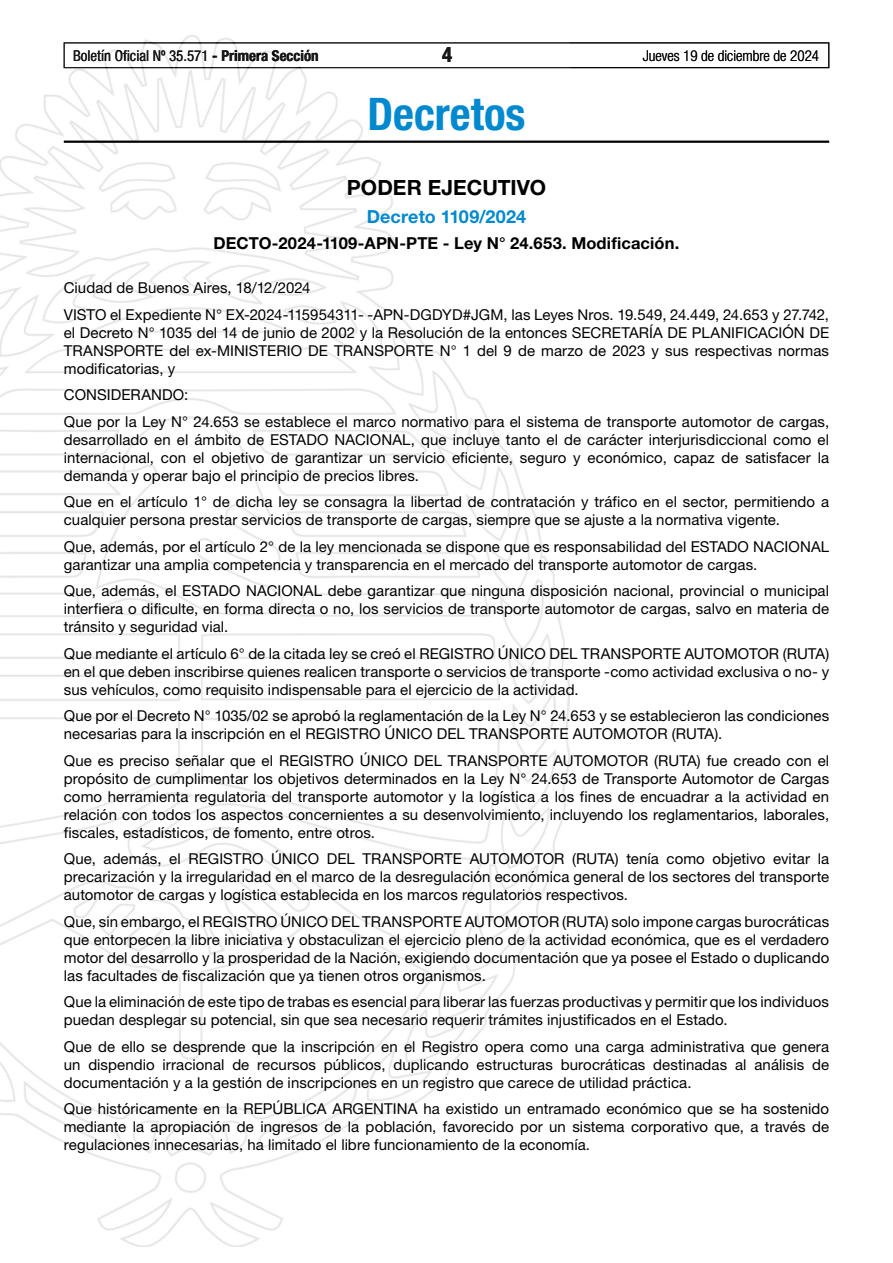
<style>
.page{position:relative;width:893px;height:1263px;background:#fff}
.page>*{position:absolute;margin:0;border:0;box-sizing:border-box;transform-origin:0 0}
.t1{font:700 condensed 45px "Helvetica Neue LT Std";color:#0089cf}
.t2{font:700 21px "Helvetica Neue LT Std";color:#000}
.t3{font:700 condensed 21px "Helvetica Neue LT Std";color:#000}
.t4{font:700 18px "Helvetica Neue LT Std";letter-spacing:.005em;color:#0089cf}
.t5{font:700 16.5px "Helvetica Neue LT Std";letter-spacing:.01em;color:#000}
.t6{font:15px/18px "Helvetica Neue LT Std";letter-spacing:.005em;color:#000;text-align:justify}
.t7{font:condensed 15px "Helvetica Neue LT Std";color:#000}
.t8{font:300 condensed 15px "Helvetica Neue LT Std";color:#000}
.s1{font-weight:700}
</style>
<div class="page">
<div style="left:64px;top:43px;width:765px;height:25px;border:1px solid #000"></div>
<img style="left:0;top:35px;width:569px;height:1211px">
<hr style="left:64px;top:141px;width:765px;height:2px;background:#000">
<p class="t7" style="left:73px;top:47px;width:247px">Boletín Oficial Nº 35.571 <span class="s1">- Primera Sección</span></p>
<h2 class="t3" style="left:442px;top:42px;width:12px">4</h2>
<p class="t8" style="left:643px;top:47px;width:178px">Jueves 19 de diciembre de 2024</p>
<h1 class="t1" style="left:367px;top:87px;width:160px">Decretos</h1>
<h2 class="t2" style="left:347px;top:174px;width:200px">PODER EJECUTIVO</h2>
<p class="t4" style="left:367px;top:205px;width:161px">Decreto 1109/2024</p>
<p class="t5" style="left:214px;top:233px;width:467px">DECTO-2024-1109-APN-PTE - Ley N° 24.653. Modificación.</p>
<p class="t6" style="left:64px;top:274px;width:767px;line-height:26.5px">Ciudad de Buenos Aires, 18/12/2024<br>VISTO el Expediente N° EX-2024-115954311- -APN-DGDYD#JGM, las Leyes Nros. 19.549, 24.449, 24.653 y 27.742,</p>
<p class="t6" style="left:64px;top:323px;width:767px">el Decreto N° 1035 del 14 de junio de 2002 y la Resolución de la entonces SECRETARÍA DE PLANIFICACIÓN DE TRANSPORTE del ex-MINISTERIO DE TRANSPORTE N° 1 del 9 de marzo de 2023 y sus respectivas normas modificatorias, y</p>
<p class="t6" style="left:64px;top:381px;width:767px;line-height:26.5px">CONSIDERANDO:<br>Que por la Ley N° 24.653 se establece el marco normativo para el sistema de transporte automotor de cargas,</p>
<p class="t6" style="left:64px;top:430px;width:767px">desarrollado en el ámbito de ESTADO NACIONAL, que incluye tanto el de carácter interjurisdiccional como el internacional, con el objetivo de garantizar un servicio eficiente, seguro y económico, capaz de satisfacer la demanda y operar bajo el principio de precios libres.</p>
<p class="t6" style="left:64px;top:492px;width:767px">Que en el artículo 1° de dicha ley se consagra la libertad de contratación y tráfico en el sector, permitiendo a cualquier persona prestar servicios de transporte de cargas, siempre que se ajuste a la normativa vigente.</p>
<p class="t6" style="left:64px;top:537px;width:767px">Que, además, por el artículo 2° de la ley mencionada se dispone que es responsabilidad del ESTADO NACIONAL garantizar una amplia competencia y transparencia en el mercado del transporte automotor de cargas.</p>
<p class="t6" style="left:64px;top:581px;width:767px">Que, además, el ESTADO NACIONAL debe garantizar que ninguna disposición nacional, provincial o municipal interfiera o dificulte, en forma directa o no, los servicios de transporte automotor de cargas, salvo en materia de tránsito y seguridad vial.</p>
<p class="t6" style="left:64px;top:644px;width:767px">Que mediante el artículo 6° de la citada ley se creó el REGISTRO ÚNICO DEL TRANSPORTE AUTOMOTOR (RUTA) en el que deben inscribirse quienes realicen transporte o servicios de transporte -como actividad exclusiva o no- y sus vehículos, como requisito indispensable para el ejercicio de la actividad.</p>
<p class="t6" style="left:64px;top:706px;width:767px">Que por el Decreto N° 1035/02 se aprobó la reglamentación de la Ley N° 24.653 y se establecieron las condiciones necesarias para la inscripción en el REGISTRO ÚNICO DEL TRANSPORTE AUTOMOTOR (RUTA).</p>
<p class="t6" style="left:64px;top:751px;width:767px">Que es preciso señalar que el REGISTRO ÚNICO DEL TRANSPORTE AUTOMOTOR (RUTA) fue creado con el propósito de cumplimentar los objetivos determinados en la Ley N° 24.653 de Transporte Automotor de Cargas como herramienta regulatoria del transporte automotor y la logística a los fines de encuadrar a la actividad en relación con todos los aspectos concernientes a su desenvolvimiento, incluyendo los reglamentarios, laborales, fiscales, estadísticos, de fomento, entre otros.</p>
<p class="t6" style="left:64px;top:849px;width:767px">Que, además, el REGISTRO ÚNICO DEL TRANSPORTE AUTOMOTOR (RUTA) tenía como objetivo evitar la precarización y la irregularidad en el marco de la desregulación económica general de los sectores del transporte automotor de cargas y logística establecida en los marcos regulatorios respectivos.</p>
<p class="t6" style="left:64px;top:912px;width:767px">Que, sin embargo, el REGISTRO ÚNICO DEL TRANSPORTE AUTOMOTOR (RUTA) solo impone cargas burocráticas que entorpecen la libre iniciativa y obstaculizan el ejercicio pleno de la actividad económica, que es el verdadero motor del desarrollo y la prosperidad de la Nación, exigiendo documentación que ya posee el Estado o duplicando las facultades de fiscalización que ya tienen otros organismos.</p>
<p class="t6" style="left:64px;top:992px;width:767px">Que la eliminación de este tipo de trabas es esencial para liberar las fuerzas productivas y permitir que los individuos puedan desplegar su potencial, sin que sea necesario requerir trámites injustificados en el Estado.</p>
<p class="t6" style="left:64px;top:1037px;width:767px">Que de ello se desprende que la inscripción en el Registro opera como una carga administrativa que genera un dispendio irracional de recursos públicos, duplicando estructuras burocráticas destinadas al análisis de documentación y a la gestión de inscripciones en un registro que carece de utilidad práctica.</p>
<p class="t6" style="left:64px;top:1099px;width:767px">Que históricamente en la REPÚBLICA ARGENTINA ha existido un entramado económico que se ha sostenido mediante la apropiación de ingresos de la población, favorecido por un sistema corporativo que, a través de regulaciones innecesarias, ha limitado el libre funcionamiento de la economía.</p>
</div>
